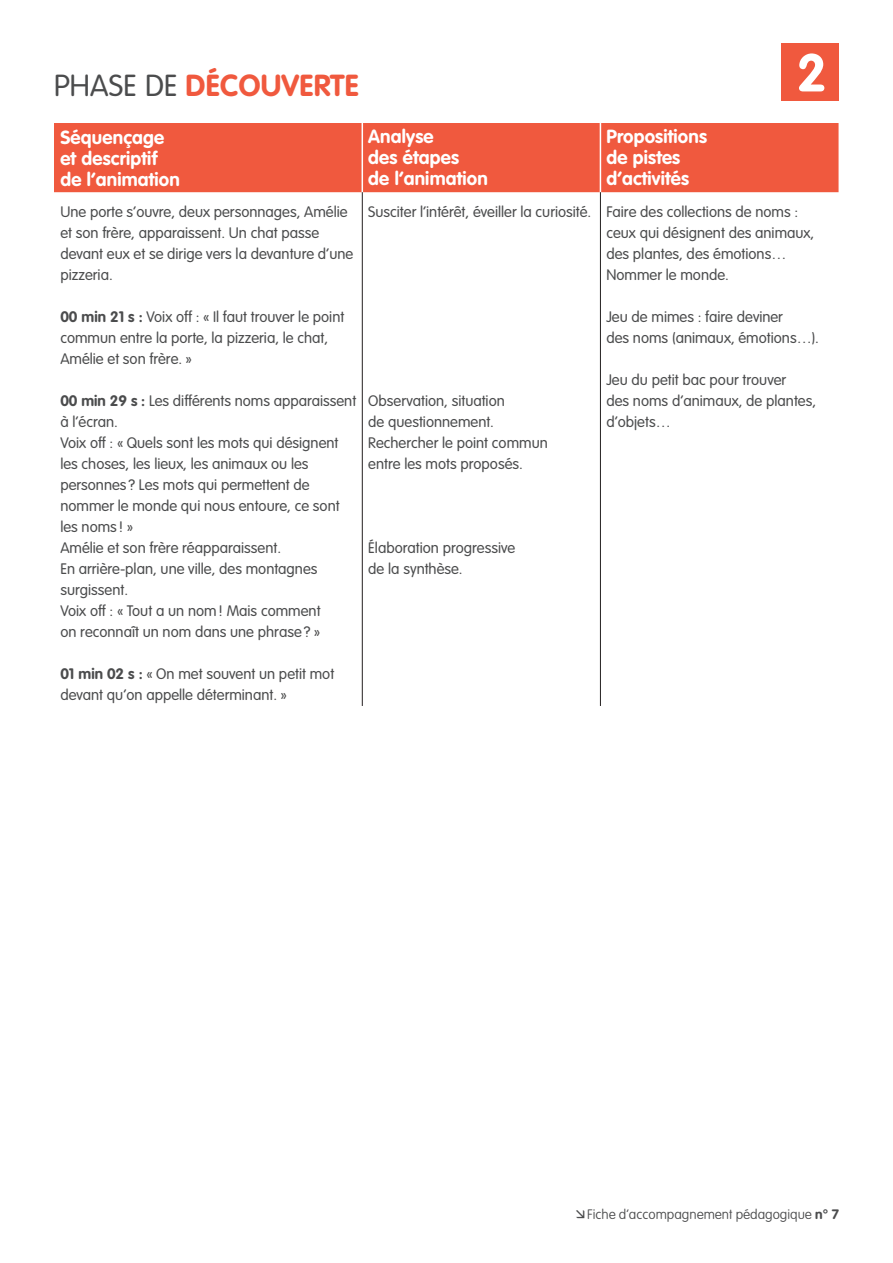
<style>
.page{position:relative;width:893px;height:1263px;background:#fff}
.page>*{position:absolute;margin:0;border:0;box-sizing:border-box;transform-origin:0 0}
.t1{font:700 52.5px "VAG Rounded Std";color:#fff}
.t2{font:700 30px "VAG Rounded Std";letter-spacing:.01em;color:#f0593e}
.t3{font:700 18.75px/21px "VAG Rounded Std";letter-spacing:.01em;color:#fff}
.t4{font:300 15px/21px "VAG Rounded Std";color:#4b4c4d}
.t5{font:100 13.5px "VAG Rounded Std";color:#4b4c4d}
.s1{font-weight:300;color:#4b4c4d}
.s2{font-weight:700}
</style>
<div class="page">
<div style="left:781px;top:43px;width:58px;height:58px;background:#f0593e"></div>
<div style="left:54px;top:123px;width:784px;height:69px;background:#f0593e"></div>
<hr style="left:362px;top:123px;width:1px;height:69px;background:#fff">
<hr style="left:600px;top:123px;width:1px;height:69px;background:#fff">
<hr style="left:362px;top:192px;width:1px;height:514px;background:#231f20">
<hr style="left:600px;top:192px;width:1px;height:514px;background:#231f20">
<h2 class="t2" style="left:54px;top:68px;width:306px"><span class="s1">phase d e</span> découverte</h2>
<h1 class="t1" style="left:797px;top:42px;width:32px">2</h1>
<p class="t3" style="left:60px;top:127px;width:121px">Séquençage et descriptif de l’animation</p>
<p class="t3" style="left:368px;top:127px;width:121px">Analyse<br>des étapes<br>de l’animation</p>
<p class="t3" style="left:606px;top:127px;width:102px">Propositions de pistes d’activités</p>
<p class="t4" style="left:60px;top:201px;width:294px">Une porte s’ouvre, deux personnages, Amélie et son frère, apparaissent. Un chat passe devant eux et se dirige vers la devanture d’une pizzeria.</p>
<p class="t4" style="left:60px;top:306px;width:285px"><span class="s2">00 min 21 s :</span> Voix off : « Il faut trouver le point commun entre la porte, la pizzeria, le chat,<br>Amélie et son frère. »</p>
<p class="t4" style="left:60px;top:390px;width:297px"><span class="s2">00 min 29 s :</span> Les différents noms apparaissent à l’écran.<br>Voix off : « Quels sont les mots qui désignent les choses, les lieux, les animaux ou les personnes ? Les mots qui permettent de nommer le monde qui nous entoure, ce sont les noms ! »<br>Amélie et son frère réapparaissent.<br>En arrière-plan, une ville, des montagnes surgissent.<br>Voix off : « Tout a un nom! Mais comment<br>on reconnaît un nom dans une phrase ? »</p>
<p class="t4" style="left:60px;top:663px;width:275px"><span class="s2">01 min 02 s :</span> « On met souvent un petit mot devant qu’on appelle déterminant. »</p>
<p class="t4" style="left:368px;top:201px;width:225px">Susciter l’intérêt, éveiller la curiosité.</p>
<p class="t4" style="left:606px;top:201px;width:209px">Faire des collections de noms : ceux qui désignent des animaux, des plantes, des émotions…<br>Nommer le monde.</p>
<p class="t4" style="left:606px;top:306px;width:214px">Jeu de mimes : faire deviner<br>des noms (animaux, émotions…).</p>
<p class="t4" style="left:606px;top:369px;width:211px">Jeu du petit bac pour trouver<br>des noms d’animaux, de plantes, d’objets…</p>
<p class="t4" style="left:368px;top:390px;width:181px">Observation, situation<br>de questionnement.<br>Rechercher le point commun entre les mots proposés.</p>
<p class="t4" style="left:368px;top:537px;width:148px">Élaboration progressive de la synthèse.</p>
<p class="t5" style="left:587px;top:1207px;width:253px">Fiche d’accompagnement pédagogique <span class="s2">n° 7</span></p>
</div>
